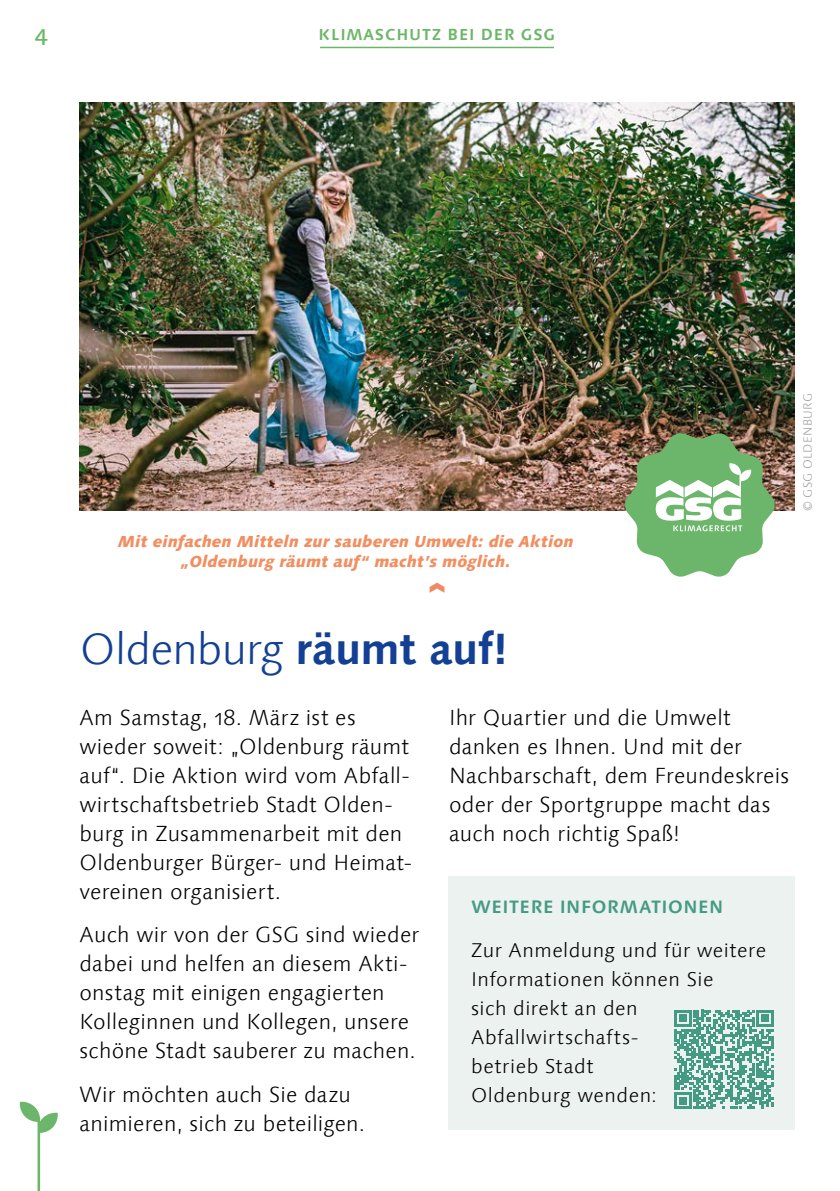
<style>
.page{position:relative;width:840px;height:1191px;background:#fff}
.page>*{position:absolute;margin:0;border:0;box-sizing:border-box;transform-origin:0 0}
.t1{font:300 44px "Linotype Syntax Com";letter-spacing:-.02em;color:#134094}
.t2{font:500 22.8px "Linotype Syntax Com";color:#6bb768}
.t3{font:300 22px/29px "Linotype Syntax Com";letter-spacing:.01em;color:#000}
.t4{font:300 20px/29px "Linotype Syntax Com";letter-spacing:.025em;color:#000}
.t5{font:700 18px "Linotype Syntax Com";letter-spacing:.03em;color:#459a83}
.t6{font:italic 800 16px/20px "Linotype Syntax Com";letter-spacing:.01em;color:#f28e60;text-align:center}
.t7{font:700 16px "Linotype Syntax Com";letter-spacing:.05em;color:#6bb768}
.t8{font:300 12px "Linotype Syntax Com";letter-spacing:.03em;color:#9c9d9d}
.s1{font-weight:700}
</style>
<div class="page">
<svg style="left:20px;top:1101px;width:38px;height:90px"></svg>
<div style="left:448px;top:876px;width:346px;height:254px;background:#ecf2ef"></div>
<img style="left:79px;top:102px;width:715px;height:409px">
<svg style="left:623px;top:432px;width:152px;height:145px"></svg>
<svg style="left:674px;top:1010px;width:99px;height:99px"></svg>
<svg style="left:429px;top:582px;width:15px;height:11px"></svg>
<hr style="left:320px;top:47px;width:233px;height:1px;background:#6bb768">
<p class="t2" style="left:35px;top:23px;width:15px">4</p>
<p class="t7" style="left:318px;top:25px;width:238px">KLIMASCHUTZ BEI DER GSG</p>
<p class="t6" style="left:118px;top:531px;width:457px">Mit einfachen Mitteln zur sauberen Umwelt: die Aktion „Oldenburg räumt auf“ macht’s möglich.</p>
<p class="t8" style="left:800px;top:511px;width:119px;rotate:-90deg">© GSG OLDENBURG</p>
<h1 class="t1" style="left:80px;top:623px;width:430px">Oldenburg <span class="s1">räumt auf!</span></h1>
<p class="t3" style="left:79px;top:702px;width:334px">Am Samstag, 18. März ist es wieder soweit: „Oldenburg räumt auf“. Die Aktion wird vom Abfall&shy;wirtschaftsbetrieb Stadt Olden&shy;burg in Zusammenarbeit mit den<br>Oldenburger Bürger- und Heimat&shy;vereinen organisiert.</p>
<p class="t3" style="left:79px;top:920px;width:341px">Auch wir von der GSG sind wieder dabei und helfen an diesem Akti&shy;onstag mit einigen engagierten<br>Kolleginnen und Kollegen, unsere schöne Stadt sauberer zu machen.</p>
<p class="t3" style="left:79px;top:1079px;width:287px">Wir möchten auch Sie dazu animieren, sich zu beteiligen.</p>
<p class="t3" style="left:449px;top:702px;width:341px">Ihr Quartier und die Umwelt danken es Ihnen. Und mit der<br>Nachbarschaft, dem Freundeskreis oder der Sportgruppe macht das auch noch richtig Spaß!</p>
<p class="t5" style="left:471px;top:895px;width:254px">WEITERE INFORMATIONEN</p>
<p class="t4" style="left:471px;top:935px;width:296px">Zur Anmeldung und für weitere<br>Informationen können Sie<br>sich direkt an den<br>Abfallwirtschafts-<br>betrieb Stadt<br>Oldenburg wenden:</p>
</div>
